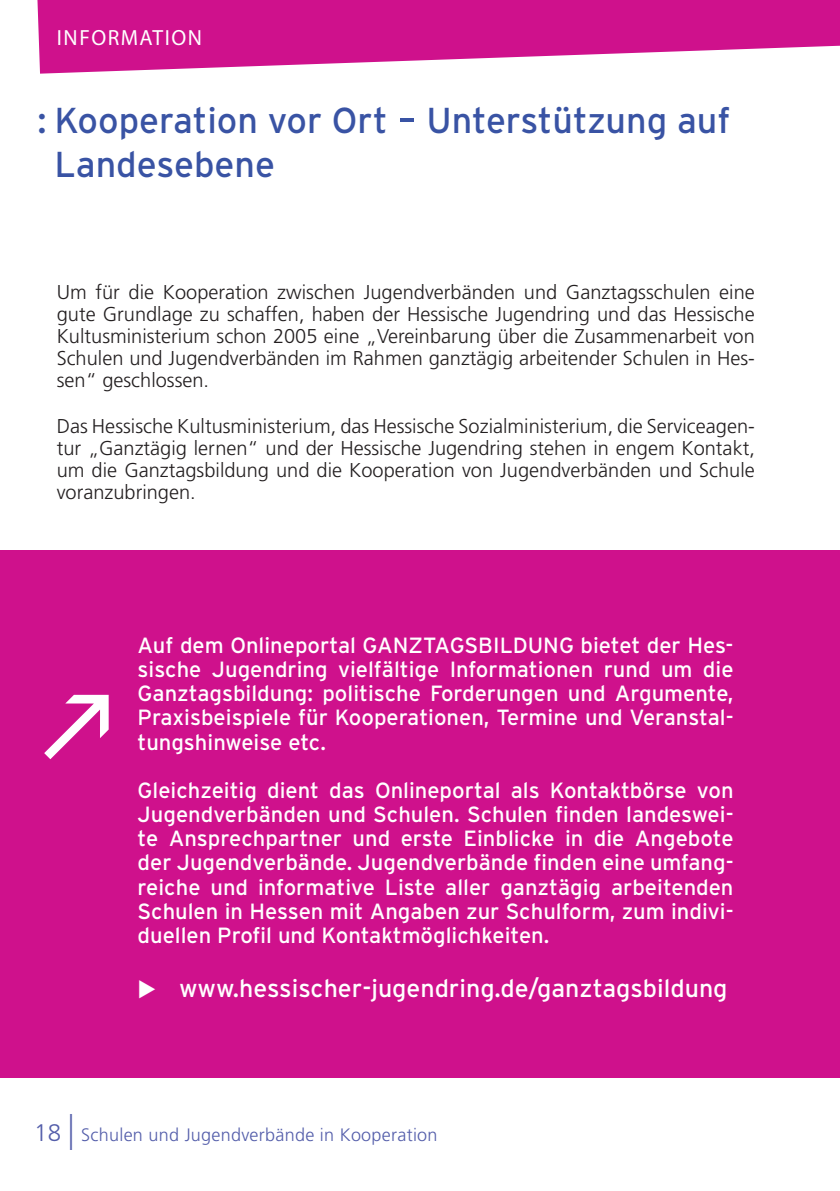
<style>
.page{position:relative;width:840px;height:1191px;background:#fff}
.page>*{position:absolute;margin:0;border:0;box-sizing:border-box;transform-origin:0 0}
.t1{font:36px/44px "Interstate";color:#3953a4}
.t2{font:25px "Interstate";color:#fff}
.t3{font:22px/24.2px "Interstate";color:#fff;text-align:justify}
.t4{font:22px "Myriad Pro";letter-spacing:.07em;color:#fff}
.t5{font:300 20px/22px "Frutiger LT Std";color:#231f20;text-align:justify}
.t6{font:300 18px "Frutiger LT Std";letter-spacing:.015em;color:#545eaa}
.s1{font-size:24px}
.s2{font-size:36px}
</style>
<div class="page">
<svg style="left:37px;top:0;width:802px;height:74px;fill:#cf118c"></svg>
<div style="left:0;top:550px;width:839px;height:527px;background:#cf118c"></div>
<p class="t4" style="left:57px;top:24px;width:146px">INFORMATION</p>
<h1 class="t1" style="left:54px;top:98px;width:677px;text-indent:-17px">: Kooperation vor Ort - Unterstützung auf<br>Landesebene</h1>
<p class="t5" style="left:57px;top:281px;width:699px">Um für die Kooperation zwischen Jugendverbänden und Ganztagsschulen eine gute Grundlage zu schaffen, haben der Hessische Jugendring und das Hessische Kultusministerium schon 2005 eine „Vereinbarung über die Zusammenarbeit von Schulen und Jugendverbänden im Rahmen ganztägig arbeitender Schulen in Hes&shy;sen“ geschlossen.</p>
<p class="t5" style="left:57px;top:415px;width:699px">Das Hessische Kultusministerium, das Hessische Sozialministerium, die Serviceagen&shy;tur „Ganztägig lernen“ und der Hessische Jugendring stehen in engem Kontakt, um die Ganztagsbildung und die Kooperation von Jugendverbänden und Schule voranzubringen.</p>
<p class="t3" style="left:137px;top:633px;width:597px">Auf dem Onlineportal GANZTAGSBILDUNG bietet der Hes&shy;sische Jugendring vielfältige Informationen rund um die Ganztagsbildung: politische Forderungen und Argumente, Praxisbeispiele für Kooperationen, Termine und Veranstal&shy;tungshinweise etc.</p>
<p class="t3" style="left:137px;top:778px;width:597px">Gleichzeitig dient das Onlineportal als Kontaktbörse von Jugendverbänden und Schulen. Schulen finden landeswei&shy;te Ansprechpartner und erste Einblicke in die Angebote der Jugendverbände. Jugendverbände finden eine umfang&shy;reiche und informative Liste aller ganztägig arbeitenden Schulen in Hessen mit Angaben zur Schulform, zum indivi&shy;duellen Profil und Kontaktmöglichkeiten.</p>
<p class="t2" style="left:137px;top:973px;width:591px">◆ www.hessischer-jugendring.de/ganztagsbildung</p>
<p class="t6" style="left:34px;top:1124px;width:405px"><span class="s1">18</span> <span class="s2">|</span> Schulen und Jugendverbände in Kooperation</p>
</div>
